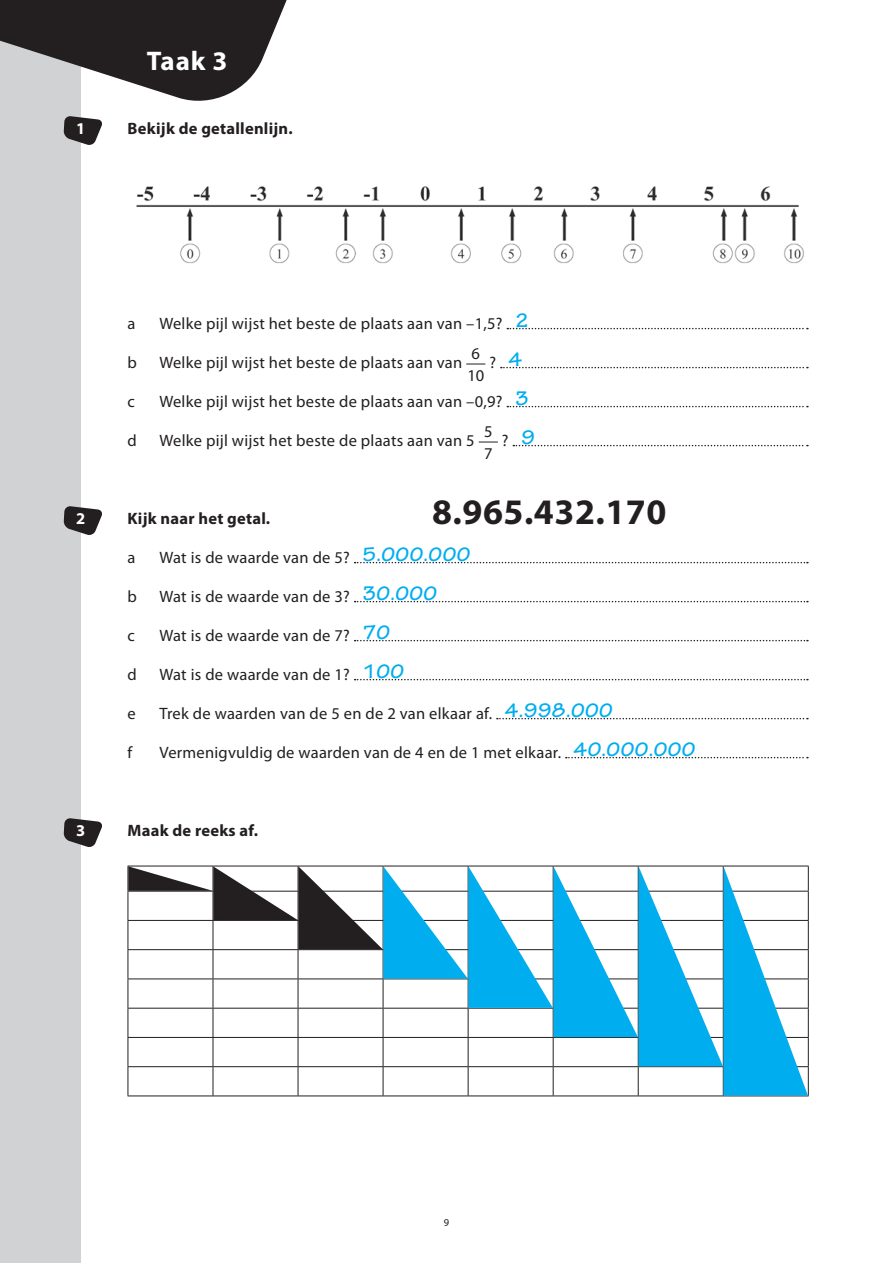
<style>
.page{position:relative;width:893px;height:1263px;background:#fff}
.page>*{position:absolute;margin:0;border:0;box-sizing:border-box;transform-origin:0 0}
.t1{font:700 36px "Myriad Pro";letter-spacing:.015em;color:#231f20}
.t2{font:700 27px "Myriad Pro";color:#fff}
.t3{font:700 21px/39px "Tekton Pro";letter-spacing:.015em;color:#00aeef}
.t4{font:16.5px/21.6px "Myriad Pro";letter-spacing:.015em;color:#231f20}
.t5{font:700 16.5px "Myriad Pro";letter-spacing:.015em;color:#231f20}
.t6{font:700 16.5px "Myriad Pro";color:#fff}
.t7{font:10.5px "Myriad Pro";color:#231f20}
</style>
<div class="page">
<div style="left:0;top:0;width:81px;height:1263px;background:#d1d2d4"></div>
<svg style="left:0;top:0;width:287px;height:101px"></svg>
<svg style="left:507px;top:328px;width:301px;height:1px"></svg>
<svg style="left:501px;top:367px;width:307px;height:1px"></svg>
<svg style="left:507px;top:406px;width:301px;height:1px"></svg>
<svg style="left:513px;top:445px;width:295px;height:1px"></svg>
<svg style="left:355px;top:562px;width:453px;height:1px"></svg>
<svg style="left:355px;top:601px;width:453px;height:1px"></svg>
<svg style="left:355px;top:640px;width:453px;height:1px"></svg>
<svg style="left:355px;top:679px;width:453px;height:1px"></svg>
<svg style="left:497px;top:718px;width:311px;height:1px"></svg>
<svg style="left:566px;top:757px;width:242px;height:1px"></svg>
<img style="left:136px;top:186px;width:668px;height:78px">
<svg style="left:466px;top:364px;width:19px;height:1px"></svg>
<svg style="left:479px;top:442px;width:19px;height:1px"></svg>
<hr style="left:128px;top:1095px;width:85px;height:1px;background:#231f20">
<hr style="left:213px;top:1095px;width:85px;height:1px;background:#231f20">
<hr style="left:298px;top:1095px;width:85px;height:1px;background:#231f20">
<hr style="left:383px;top:1095px;width:85px;height:1px;background:#231f20">
<hr style="left:468px;top:1095px;width:85px;height:1px;background:#231f20">
<hr style="left:553px;top:1095px;width:85px;height:1px;background:#231f20">
<hr style="left:638px;top:1095px;width:85px;height:1px;background:#231f20">
<hr style="left:723px;top:1095px;width:86px;height:1px;background:#231f20">
<svg style="left:64px;top:116px;width:38px;height:29px"></svg>
<svg style="left:64px;top:506px;width:38px;height:29px"></svg>
<svg style="left:64px;top:818px;width:38px;height:29px"></svg>
<svg style="left:128px;top:866px;width:681px;height:229px"></svg>
<p class="t6" style="left:76px;top:120px;width:11px">1</p>
<h2 class="t2" style="left:147px;top:45px;width:82px">Taak 3</h2>
<p class="t5" style="left:128px;top:120px;width:167px">Bekijk de getallenlijn.</p>
<p class="t6" style="left:76px;top:510px;width:11px">2</p>
<p class="t6" style="left:76px;top:822px;width:11px">3</p>
<p class="t3" style="left:509px;top:301px;width:28px;text-align:center">2<br>4<br>3<br>9</p>
<p class="t4" style="left:128px;top:313px;width:9px">a</p>
<p class="t4" style="left:159px;top:313px;width:345px">Welke pijl wijst het beste de plaats aan van –1,5?</p>
<p class="t4" style="left:128px;top:352px;width:11px">b</p>
<p class="t4" style="left:159px;top:352px;width:304px">Welke pijl wijst het beste de plaats aan van</p>
<p class="t4" style="left:467px;top:343px;width:18px">6<br>10</p>
<p class="t4" style="left:489px;top:352px;width:8px">?</p>
<p class="t4" style="left:128px;top:391px;width:9px">c</p>
<p class="t4" style="left:159px;top:391px;width:345px">Welke pijl wijst het beste de plaats aan van –0,9?</p>
<p class="t4" style="left:128px;top:430px;width:11px">d</p>
<p class="t4" style="left:159px;top:430px;width:317px">Welke pijl wijst het beste de plaats aan van 5</p>
<p class="t4" style="left:484px;top:421px;width:10px">5<br>7</p>
<p class="t4" style="left:502px;top:430px;width:8px">?</p>
<p class="t5" style="left:128px;top:510px;width:144px">Kijk naar het getal.</p>
<h1 class="t1" style="left:432px;top:492px;width:236px">8.965.432.170</h1>
<p class="t3" style="left:362px;top:535px;width:110px">5.000.000<br>30.000<br>70<br>100</p>
<p class="t4" style="left:128px;top:547px;width:9px">a</p>
<p class="t4" style="left:159px;top:547px;width:192px">Wat is de waarde van de 5?</p>
<p class="t4" style="left:128px;top:586px;width:11px">b</p>
<p class="t4" style="left:159px;top:586px;width:192px">Wat is de waarde van de 3?</p>
<p class="t4" style="left:128px;top:625px;width:9px">c</p>
<p class="t4" style="left:159px;top:625px;width:192px">Wat is de waarde van de 7?</p>
<p class="t4" style="left:128px;top:664px;width:11px">d</p>
<p class="t4" style="left:159px;top:664px;width:192px">Wat is de waarde van de 1?</p>
<p class="t4" style="left:128px;top:703px;width:10px">e</p>
<p class="t4" style="left:159px;top:703px;width:334px">Trek de waarden van de 5 en de 2 van elkaar af.</p>
<p class="t4" style="left:128px;top:742px;width:6px">f</p>
<p class="t4" style="left:159px;top:742px;width:403px">Vermenigvuldig de waarden van de 4 en de 1 met elkaar.</p>
<p class="t3" style="left:574px;top:691px;width:124px;text-indent:-69px">4.998.000<br>40.000.000</p>
<p class="t5" style="left:128px;top:822px;width:132px">Maak de reeks af.</p>
<p class="t7" style="left:444px;top:1217px;width:7px">9</p>
</div>
